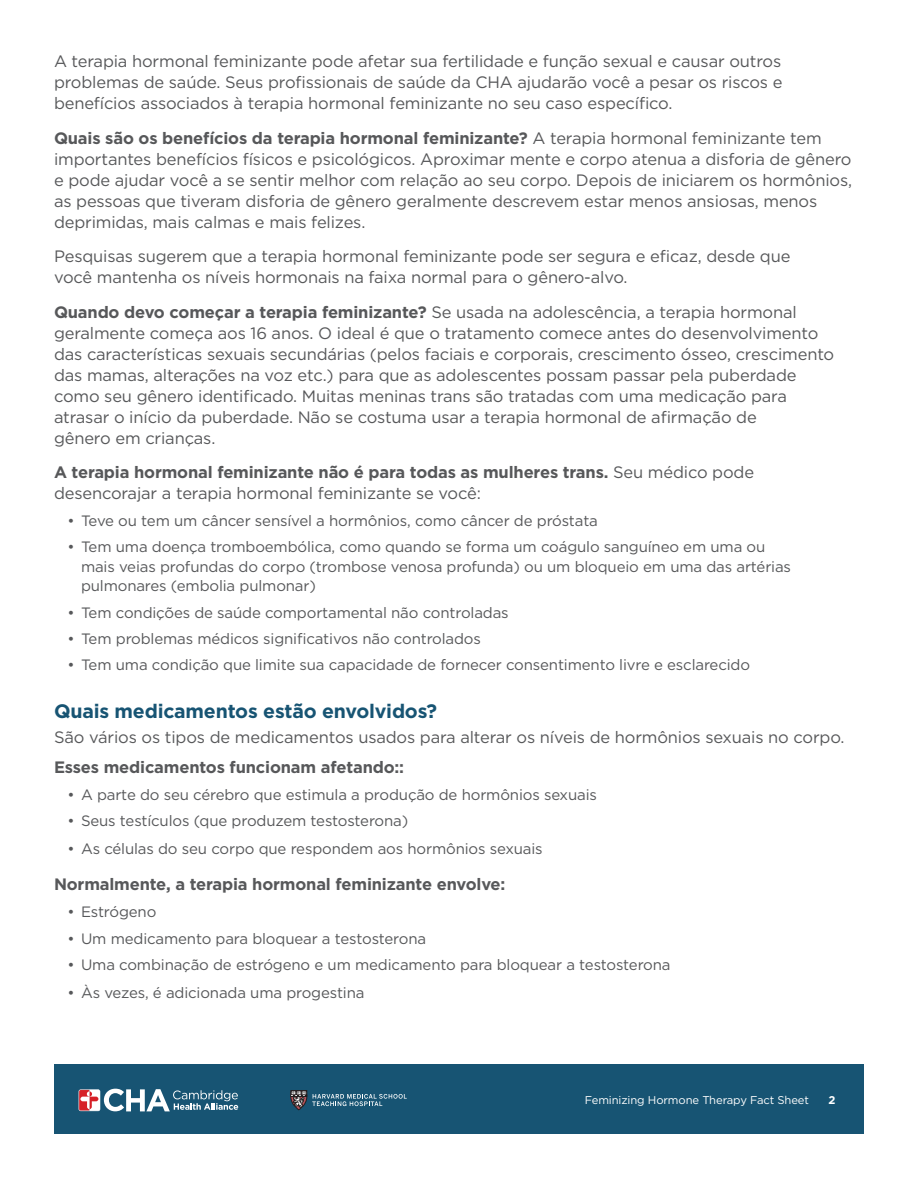
<style>
.page{position:relative;width:918px;height:1188px;background:#fff}
.page>*{position:absolute;margin:0;border:0;box-sizing:border-box;transform-origin:0 0}
.t1{font:700 19.5px "Gotham";letter-spacing:-.01em;color:#175473}
.t2{font:16.5px/21px "Gotham";letter-spacing:-.01em;color:#57585a}
.t3{font:700 16.5px "Gotham";letter-spacing:-.01em;color:#57585a}
.t4{font:15px/19.5px "Gotham";letter-spacing:-.01em;color:#57585a}
.t5{font:11.25px "Gotham";letter-spacing:-.01em;color:#fff}
.t6{font:700 11.25px "Gotham";color:#fff}
.s1{font-weight:700}
</style>
<div class="page">
<div style="left:54px;top:1065px;width:810px;height:69px;background:#175473"></div>
<svg style="left:79px;top:1089px;width:159px;height:22px"></svg>
<svg style="left:291px;top:1090px;width:116px;height:20px"></svg>
<p class="t2" style="left:54px;top:51px;width:730px;text-align:justify">A terapia hormonal feminizante pode afetar sua fertilidade e função sexual e causar outros problemas de saúde. Seus profissionais de saúde da CHA ajudarão você a pesar os riscos e benefícios associados à terapia hormonal feminizante no seu caso específico.</p>
<p class="t2" style="left:54px;top:127px;width:800px"><span class="s1">Quais são os benefícios da terapia hormonal feminizante?</span> A terapia hormonal feminizante tem importantes benefícios físicos e psicológicos. Aproximar mente e corpo atenua a disforia de gênero e pode ajudar você a se sentir melhor com relação ao seu corpo. Depois de iniciarem os hormônios, as pessoas que tiveram disforia de gênero geralmente descrevem estar menos ansiosas, menos deprimidas, mais calmas e mais felizes.</p>
<p class="t2" style="left:54px;top:246px;width:738px">Pesquisas sugerem que a terapia hormonal feminizante pode ser segura e eficaz, desde que você mantenha os níveis hormonais na faixa normal para o gênero-alvo.</p>
<p class="t2" style="left:54px;top:301px;width:782px"><span class="s1">Quando devo começar a terapia feminizante?</span> Se usada na adolescência, a terapia hormonal geralmente começa aos 16 anos. O ideal é que o tratamento comece antes do desenvolvimento das características sexuais secundárias (pelos faciais e corporais, crescimento ósseo, crescimento das mamas, alterações na voz etc.) para que as adolescentes possam passar pela puberdade como seu gênero identificado. Muitas meninas trans são tratadas com uma medicação para atrasar o início da puberdade. Não se costuma usar a terapia hormonal de afirmação de<br>gênero em crianças.</p>
<p class="t2" style="left:54px;top:462px;width:702px"><span class="s1">A terapia hormonal feminizante não é para todas as mulheres trans.</span> Seu médico pode desencorajar a terapia hormonal feminizante se você:</p>
<p class="t4" style="left:68px;top:511px;width:532px">• Teve ou tem um câncer sensível a hormônios, como câncer de próstata</p>
<p class="t4" style="left:81px;top:537px;width:712px;text-indent:-14px">• Tem uma doença tromboembólica, como quando se forma um coágulo sanguíneo em uma ou mais veias profundas do corpo (trombose venosa profunda) ou um bloqueio em uma das artérias pulmonares (embolia pulmonar)</p>
<p class="t4" style="left:68px;top:602px;width:443px">• Tem condições de saúde comportamental não controladas</p>
<p class="t4" style="left:68px;top:629px;width:415px">• Tem problemas médicos significativos não controlados</p>
<p class="t4" style="left:68px;top:655px;width:684px">• Tem uma condição que limite sua capacidade de fornecer consentimento livre e esclarecido</p>
<p class="t1" style="left:54px;top:698px;width:385px">Quais medicamentos estão envolvidos?</p>
<p class="t2" style="left:54px;top:726px;width:792px">São vários os tipos de medicamentos usados para alterar os níveis de hormônios sexuais no corpo.</p>
<p class="t3" style="left:54px;top:756px;width:352px">Esses medicamentos funcionam afetando::</p>
<p class="t4" style="left:68px;top:784px;width:531px">• A parte do seu cérebro que estimula a produção de hormônios sexuais</p>
<p class="t4" style="left:68px;top:811px;width:342px">• Seus testículos (que produzem testosterona)</p>
<p class="t4" style="left:68px;top:838px;width:477px">• As células do seu corpo que respondem aos hormônios sexuais</p>
<p class="t3" style="left:54px;top:874px;width:453px">Normalmente, a terapia hormonal feminizante envolve:</p>
<p class="t4" style="left:68px;top:902px;width:90px">• Estrógeno</p>
<p class="t4" style="left:68px;top:928px;width:360px">• Um medicamento para bloquear a testosterona</p>
<p class="t4" style="left:68px;top:955px;width:605px">• Uma combinação de estrógeno e um medicamento para bloquear a testosterona</p>
<p class="t4" style="left:68px;top:982px;width:298px">• Às vezes, é adicionada uma progestina</p>
<p class="t5" style="left:585px;top:1093px;width:226px">Feminizing Hormone Therapy Fact Sheet</p>
<p class="t6" style="left:829px;top:1092px;width:9px">2</p>
</div>
